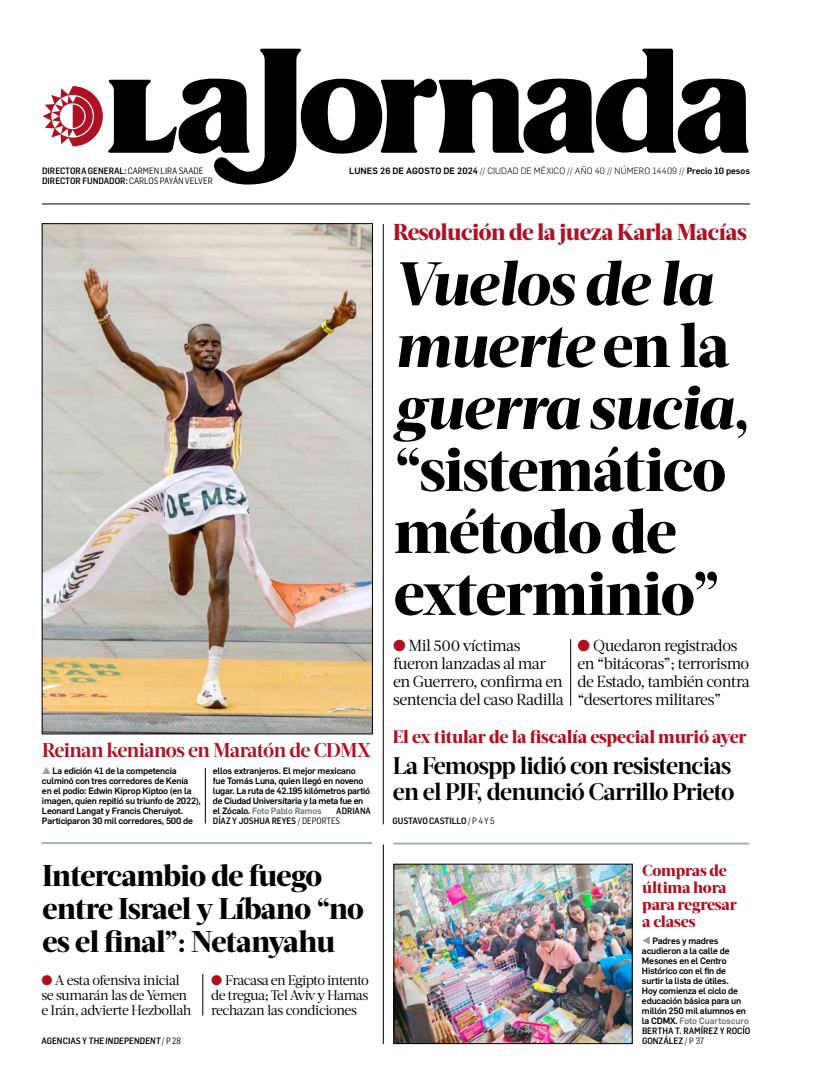
<style>
.page{position:relative;width:822px;height:1089px;background:#fff}
.page>*{position:absolute;margin:0;border:0;box-sizing:border-box;transform-origin:0 0}
.t1{font:800 61px/62px "Acta Headline";letter-spacing:-.02em;color:#000}
.t2{font:800 30px/33px "Acta Headline";letter-spacing:-.02em;color:#000}
.t3{font:700 24px/26px "Acta Headline";letter-spacing:-.03em;color:#000}
.t4{font:800 23px "Acta Headline";letter-spacing:-.02em;color:#af1122}
.t5{font:700 20px "Acta Headline";letter-spacing:-.035em;color:#af1122}
.t6{font:800 18px "Acta Headline";letter-spacing:-.01em;color:#af1122}
.t7{font:16px/18px "Acta Deck";letter-spacing:-.03em;color:#000}
.t8{font:800 16px/17px "Acta Headline";letter-spacing:-.01em;color:#af1122}
.t9{font:14px/15px "Acta Deck";letter-spacing:-.04em;color:#000}
.t10{font:500 9px/10px "Flama";letter-spacing:-.02em;color:#000}
.t11{font:500 9px/10px "Flama Semicond";color:#000}
.t12{font:300 9px "Flama";letter-spacing:.015em;color:#000}
.s1{font-weight:400}
.s2{font-weight:500}
.s3{font-style:italic}
.s4{color:#af1122}
.s5{color:#959c9d}
.s6{color:#6d7373}
</style>
<div class="page">
<svg style="left:43px;top:49px;width:706px;height:136px"></svg>
<hr style="left:42px;top:204px;width:708px;height:1px;background:#000">
<img style="left:44px;top:226px;width:327px;height:506px">
<hr style="left:205px;top:768px;width:1px;height:56px;background:#000">
<hr style="left:383px;top:224px;width:1px;height:600px;background:#000">
<hr style="left:393px;top:843px;width:356px;height:2px;background:#a9afb0">
<hr style="left:41px;top:842px;width:331px;height:2px;background:#a9afb0">
<hr style="left:383px;top:844px;width:1px;height:200px;background:#000">
<hr style="left:571px;top:639px;width:1px;height:67px;background:#000">
<img style="left:396px;top:866px;width:234px;height:176px">
<div style="left:394px;top:864px;width:238px;height:180px;border:1px solid #000"></div>
<hr style="left:203px;top:974px;width:1px;height:42px;background:#000">
<p class="t11" style="left:42px;top:166px;width:163px">DIRECTORA GENERAL: <span class="s1">CARMEN LIRA SAADE</span></p>
<p class="t12" style="left:349px;top:164px;width:402px"><span class="s2">Lunes 26 de agosto DE 2024</span> // CIUDAD DE MÉXICO // AÑO 40 // NÚM ERO 14409 // <span class="s2">Precio 10 pesos</span></p>
<p class="t11" style="left:42px;top:176px;width:172px">DIRECTOR FUNDADOR: <span class="s1">CARLOS PAYÁN VELVER</span></p>
<h3 class="t4" style="left:393px;top:218px;width:356px">Resolución de la jueza Karla Macías</h3>
<h1 class="t1" style="left:394px;top:253px;width:358px"><span class="s3">Vuelos de la muerte</span> en la <span class="s3">guerra sucia</span>, “sistemático método de exterminio”</h1>
<h3 class="t7" style="left:393px;top:636px;width:172px"><span class="s4">●</span> Mil 500 víctimas fueron lanzadas al mar en Guerrero, confirma en sentencia del caso Radilla</h3>
<h3 class="t7" style="left:578px;top:636px;width:174px"><span class="s4">●</span> Quedaron registrados en “bitácoras”; terrorismo de Estado, también contra “desertores militares”</h3>
<h3 class="t6" style="left:393px;top:726px;width:355px">El ex titular de la fiscalía especial murió ayer</h3>
<h3 class="t5" style="left:42px;top:738px;width:330px">Reinan kenianos en Maratón de CDMX</h3>
<h3 class="t3" style="left:393px;top:753px;width:343px">La Femospp lidió con resistencias en el PJF, denunció Carrillo Prieto</h3>
<p class="t10" style="left:42px;top:765px;width:160px"><span class="s5">▲</span> La edición 41 de la competencia culminó con tres corredores de Kenia<br>en el podio: Edwin Kiprop Kiptoo (en la imagen, quien repitió su triunfo de 2022), Leonard Langat y Francis Cheruiyot.<br>Participaron 30 mil corredores, 500 de</p>
<p class="t10" style="left:213px;top:765px;width:159px">ellos extranjeros. El mejor mexicano fue Tomás Luna, quien llegó en noveno lugar. La ruta de 42.195 kilómetros partió de Ciudad Universitaria y la meta fue en el Zócalo. <span class="s6">Foto Pablo Ramos</span></p>
<p class="t11" style="left:213px;top:806px;width:160px;text-indent:123px">ADRIANA<br>DÍAZ Y JOSHUA REYES <span class="s1">/ DEPORTES</span></p>
<p class="t11" style="left:392px;top:816px;width:104px">GUSTAVO CASTILLO <span class="s1">/ P 4 Y 5</span></p>
<h2 class="t2" style="left:43px;top:859px;width:323px">Intercambio de fuego entre Israel y Líbano “no es el final”: Netanyahu</h2>
<h3 class="t9" style="left:41px;top:972px;width:152px"><span class="s4">●</span> A esta ofensiva inicial se sumarán las de Yemen e Irán, advierte Hezbollah</h3>
<h3 class="t9" style="left:211px;top:972px;width:159px;text-align:justify"><span class="s4">●</span> Fracasa en Egipto intento de tregua; Tel Aviv y Hamas rechazan las condiciones</h3>
<p class="t11" style="left:41px;top:1036px;width:141px">AGENCIAS Y THE INDEPENDENT<span class="s1">/ P 28</span></p>
<h3 class="t8" style="left:642px;top:862px;width:96px">Compras de última hora para regresar a clases</h3>
<p class="t10" style="left:642px;top:935px;width:108px"><span class="s5">▼</span> Padres y madres acudieron a la calle de<br>Mesones en el Centro<br>Histórico con el fin de surtir la lista de útiles.<br>Hoy comienza el ciclo de educación básica para un millón 250 mil alumnos en la CDMX. <span class="s6">Foto Cuartoscuro</span></p>
<p class="t11" style="left:642px;top:1026px;width:110px">BERTHA T. RAMÍREZ Y ROCÍO<br>GONZÁLEZ <span class="s1">/ P 37</span></p>
</div>
